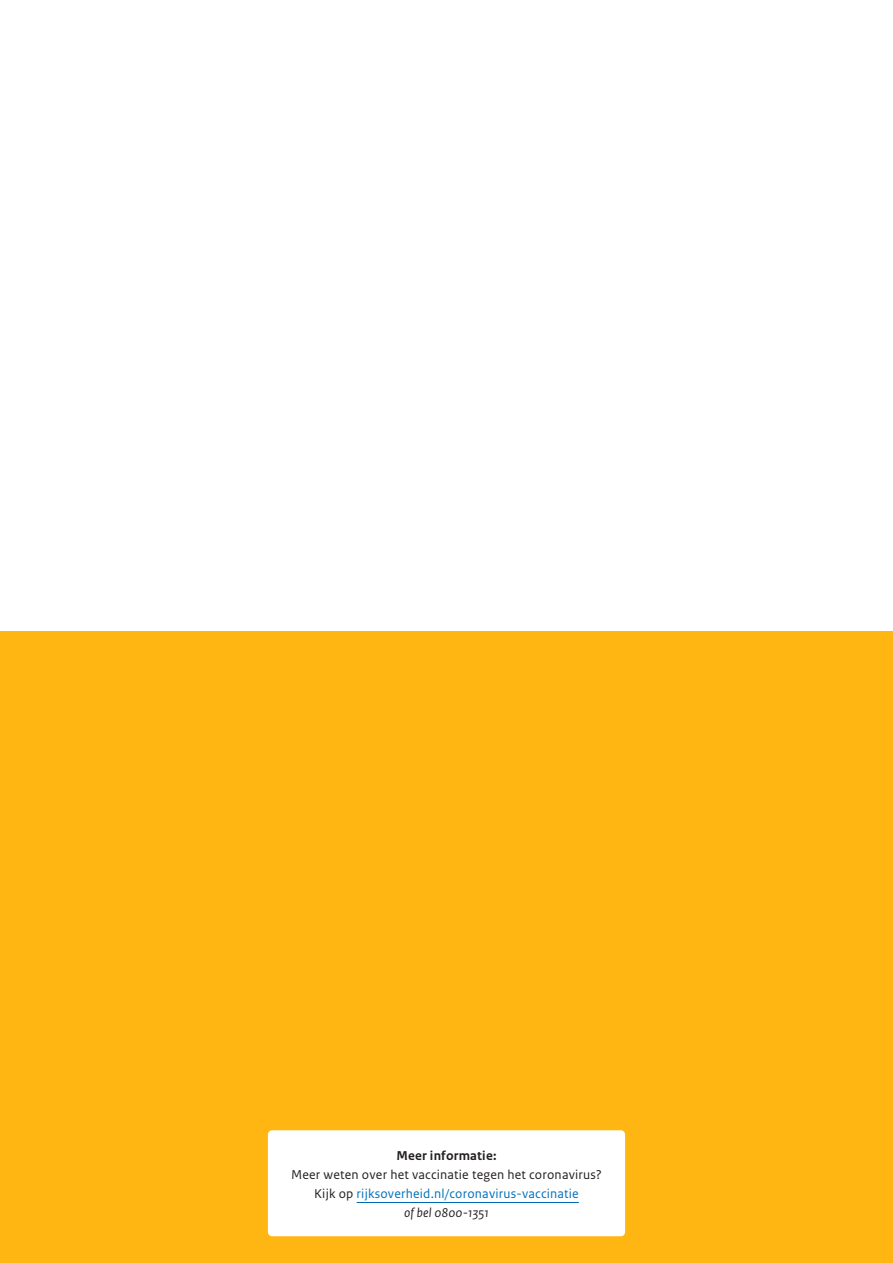
<style>
.page{position:relative;width:893px;height:1263px;background:#fff}
.page>*{position:absolute;margin:0;border:0;box-sizing:border-box;transform-origin:0 0}
.vws-Colofon_plat{font:13.5px "Rijksoverheid Sans Text";letter-spacing:.015em;color:#231f20}
.vws-Colofon_plat-2{font:13.5px "Rijksoverheid Sans Text";letter-spacing:.015em;color:#0071bb}
.vws-Colofon_kop{font:700 13.5px "Rijksoverheid Sans Text";letter-spacing:.015em;color:#231f20}
.vws-Colofon_plat-3{font:italic 13.5px "Rijksoverheid Sans Text";letter-spacing:.015em;color:#231f20}
.s1{color:#231f20}
</style>
<div class="page">
<div style="left:0;top:631px;width:893px;height:632px;background:#ffb612"></div>
<div style="left:268px;top:1130px;width:357px;height:106px;background:#fff;border-radius:4px"></div>
<hr style="left:357px;top:1202px;width:222px;height:1px;background:#0068b4">
<p class="vws-Colofon_kop" style="left:396px;top:1148px;width:102px">Meer informatie:</p>
<p class="vws-Colofon_plat" style="left:291px;top:1167px;width:312px">Meer weten over het vaccinatie tegen het coronavirus?</p>
<p class="vws-Colofon_plat-2" style="left:314px;top:1186px;width:266px"><span class="s1">Kijk op</span> rijksoverheid.nl/coronavirus-vaccinatie</p>
<p class="vws-Colofon_plat-3" style="left:404px;top:1205px;width:86px">of bel 0800-1351</p>
</div>
